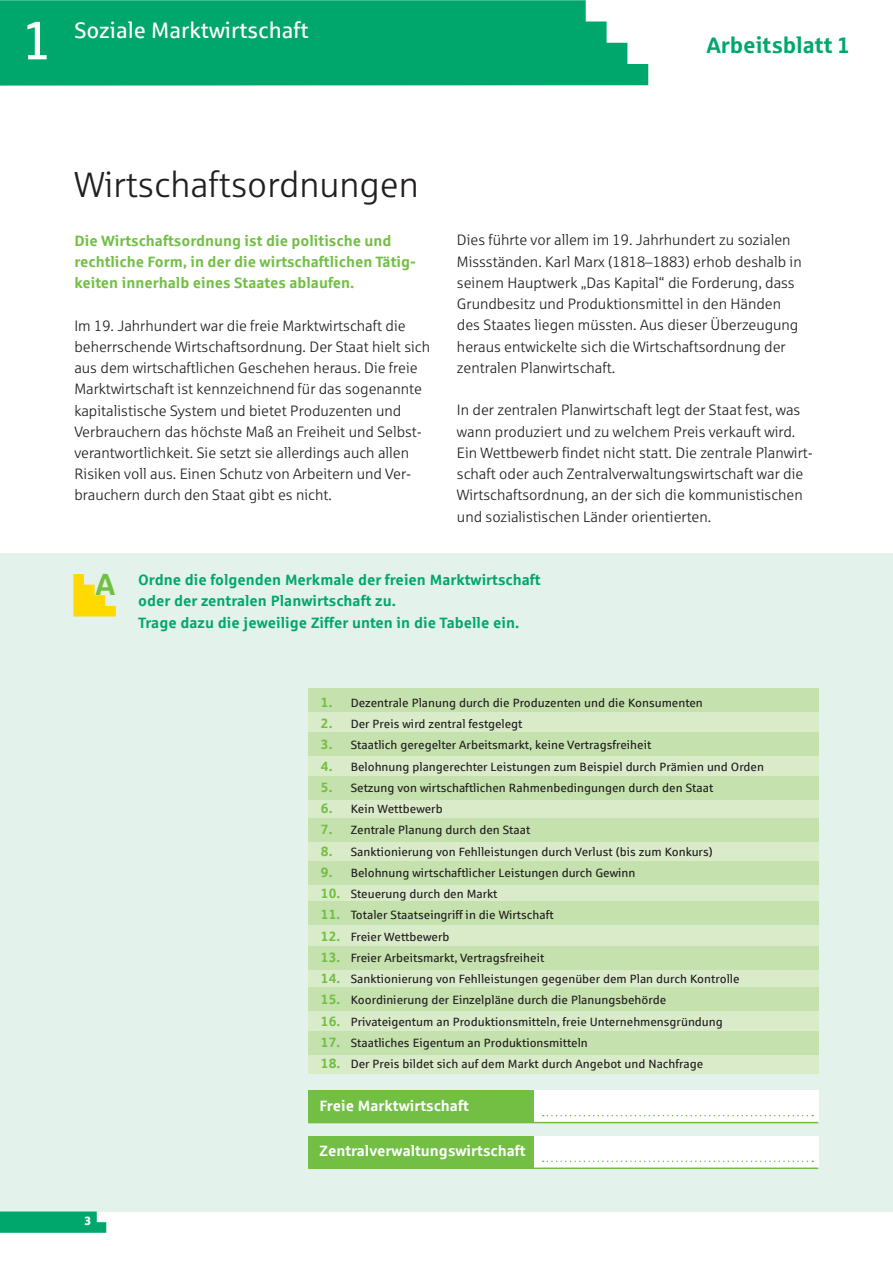
<style>
.page{position:relative;width:893px;height:1263px;background:#fff}
.page>*{position:absolute;margin:0;border:0;box-sizing:border-box;transform-origin:0 0}
.t1{font:54px "Sparkasse Rg";color:#fff}
.t2{font:36px "Sparkasse Lt";color:#231f20}
.t3{font:700 30.75px "Sparkasse Rg";color:#72bf44}
.t4{font:22.5px "Sparkasse Rg";color:#fff}
.t5{font:700 22.5px "Sparkasse Rg";letter-spacing:-.005em;color:#00a76d}
.t6{font:15px/21.3px "Sparkasse Lt";color:#231f20}
.t7{font:700 15px/21.3px "Sparkasse Rg";color:#00a76d}
.t8{font:700 15px/21.3px "Sparkasse Rg";color:#72bf44}
.t9{font:700 15px "Sparkasse Rg";color:#fff}
.t10{font:12px "Sparkasse Rg";color:#231f20}
.t11{font:12px "Sparkasse XB";color:#fff}
.s1{font-weight:700;font-size:13.5px;color:#72bf44}
</style>
<div class="page">
<div style="left:0;top:553px;width:893px;height:659px;background:#e3f2eb"></div>
<svg style="left:0;top:0;width:648px;height:86px;background:#0eac75"></svg>
<div style="left:308px;top:691px;width:510px;height:382px;background:#daebca"></div>
<div style="left:308px;top:689px;width:510px;height:23px;background:#c5e1ae"></div>
<div style="left:308px;top:732px;width:510px;height:24px;background:#c5e1ae"></div>
<div style="left:308px;top:776px;width:510px;height:23px;background:#c5e1ae"></div>
<div style="left:308px;top:818px;width:510px;height:24px;background:#c5e1ae"></div>
<div style="left:308px;top:861px;width:510px;height:23px;background:#c5e1ae"></div>
<div style="left:308px;top:901px;width:510px;height:24px;background:#c5e1ae"></div>
<div style="left:308px;top:946px;width:510px;height:23px;background:#c5e1ae"></div>
<div style="left:308px;top:987px;width:510px;height:24px;background:#c5e1ae"></div>
<div style="left:308px;top:1031px;width:510px;height:23px;background:#c5e1ae"></div>
<svg style="left:308px;top:1135px;width:511px;height:34px;background:#f3f9f0"></svg>
<div style="left:308px;top:1136px;width:226px;height:32px;background:#72bf44"></div>
<svg style="left:308px;top:1090px;width:511px;height:34px;background:#bce1a7"></svg>
<svg style="left:73px;top:574px;width:43px;height:43px"></svg>
<svg style="left:0;top:1212px;width:106px;height:21px;background:#0dab74"></svg>
<h1 class="t1" style="left:22px;top:12px;width:33px">1</h1>
<h3 class="t4" style="left:74px;top:18px;width:236px">Soziale Marktwirtschaft</h3>
<h3 class="t5" style="left:706px;top:34px;width:145px">Arbeitsblatt 1</h3>
<h2 class="t2" style="left:74px;top:165px;width:346px">Wirtschaftsordnungen</h2>
<p class="t8" style="left:74px;top:230px;width:343px">Die Wirtschaftsordnung ist die politische und rechtliche Form, in der die wirtschaftlichen Tätig&shy;keiten innerhalb eines Staates ablaufen.</p>
<p class="t6" style="left:74px;top:315px;width:357px">Im 19. Jahrhundert war die freie Marktwirtschaft die beherrschende Wirtschaftsordnung. Der Staat hielt sich aus dem wirtschaftlichen Geschehen heraus. Die freie Marktwirtschaft ist kennzeichnend für das sogenannte kapitalistische System und bietet Produzenten und Verbrauchern das höchste Maß an Freiheit und Selbst&shy;verantwortlichkeit. Sie setzt sie allerdings auch allen Risiken voll aus. Einen Schutz von Arbeitern und Ver&shy;brauchern durch den Staat gibt es nicht.</p>
<p class="t6" style="left:457px;top:230px;width:346px">Dies führte vor allem im 19. Jahrhundert zu sozialen Missständen. Karl Marx (1818–1883) erhob deshalb in seinem Hauptwerk „Das Kapital“ die Forderung, dass Grundbesitz und Produktionsmittel in den Händen des Staates liegen müssten. Aus dieser Überzeugung heraus entwickelte sich die Wirtschaftsordnung der zentralen Planwirtschaft.</p>
<p class="t6" style="left:457px;top:400px;width:358px">In der zentralen Planwirtschaft legt der Staat fest, was wann produziert und zu welchem Preis verkauft wird.<br>Ein Wettbewerb findet nicht statt. Die zentrale Planwirt&shy;schaft oder auch Zentralverwaltungswirtschaft war die Wirtschaftsordnung, an der sich die kommunistischen und sozialistischen Länder orientierten.</p>
<h3 class="t3" style="left:96px;top:568px;width:21px">A</h3>
<p class="t7" style="left:138px;top:569px;width:404px">Ordne die folgenden Merkmale der freien Marktwirtschaft oder der zentralen Planwirtschaft zu.<br>Trage dazu die jeweilige Ziffer unten in die Tabelle ein.</p>
<p class="t11" style="left:84px;top:1214px;width:8px">3</p>
<p class="t10" style="left:321px;top:696px;width:383px"><span class="s1">1.</span> Dezentrale Planung durch die Produzenten und die Konsumenten</p>
<p class="t10" style="left:321px;top:717px;width:203px"><span class="s1">2.</span> Der Preis wird zentral festgelegt</p>
<p class="t10" style="left:321px;top:739px;width:332px"><span class="s1">3.</span> Staatlich geregelter Arbeitsmarkt, keine Vertragsfreiheit</p>
<p class="t10" style="left:321px;top:760px;width:445px"><span class="s1">4.</span> Belohnung plangerechter Leistungen zum Beispiel durch Prämien und Orden</p>
<p class="t10" style="left:321px;top:781px;width:394px"><span class="s1">5.</span> Setzung von wirtschaftlichen Rahmenbedingungen durch den Staat</p>
<p class="t10" style="left:321px;top:802px;width:123px"><span class="s1">6.</span> Kein Wettbewerb</p>
<p class="t10" style="left:321px;top:824px;width:211px"><span class="s1">7.</span> Zentrale Planung durch den Staat</p>
<p class="t10" style="left:321px;top:845px;width:393px"><span class="s1">8.</span> Sanktionierung von Fehlleistungen durch Verlust (bis zum Konkurs)</p>
<p class="t10" style="left:321px;top:866px;width:316px"><span class="s1">9.</span> Belohnung wirtschaftlicher Leistungen durch Gewinn</p>
<p class="t10" style="left:321px;top:887px;width:178px"><span class="s1">10.</span> Steuerung durch den Markt</p>
<p class="t10" style="left:321px;top:909px;width:234px"><span class="s1">11.</span> Totaler Staatseingriff in die Wirtschaft</p>
<p class="t10" style="left:321px;top:930px;width:130px"><span class="s1">12.</span> Freier Wettbewerb</p>
<p class="t10" style="left:321px;top:951px;width:225px"><span class="s1">13.</span> Freier Arbeitsmarkt, Vertragsfreiheit</p>
<p class="t10" style="left:321px;top:972px;width:420px"><span class="s1">14.</span> Sanktionierung von Fehlleistungen gegenüber dem Plan durch Kontrolle</p>
<p class="t10" style="left:321px;top:994px;width:347px"><span class="s1">15.</span> Koordinierung der Einzelpläne durch die Planungsbehörde</p>
<p class="t10" style="left:321px;top:1015px;width:403px"><span class="s1">16.</span> Privateigentum an Produktionsmitteln, freie Unternehmensgründung</p>
<p class="t10" style="left:321px;top:1036px;width:268px"><span class="s1">17.</span> Staatliches Eigentum an Produktionsmitteln</p>
<p class="t10" style="left:321px;top:1057px;width:384px"><span class="s1">18.</span> Der Preis bildet sich auf dem Markt durch Angebot und Nachfrage</p>
<p class="t9" style="left:319px;top:1098px;width:151px">Freie Marktwirtschaft</p>
<p class="t9" style="left:319px;top:1143px;width:208px">Zentralverwaltungswirtschaft</p>
</div>
